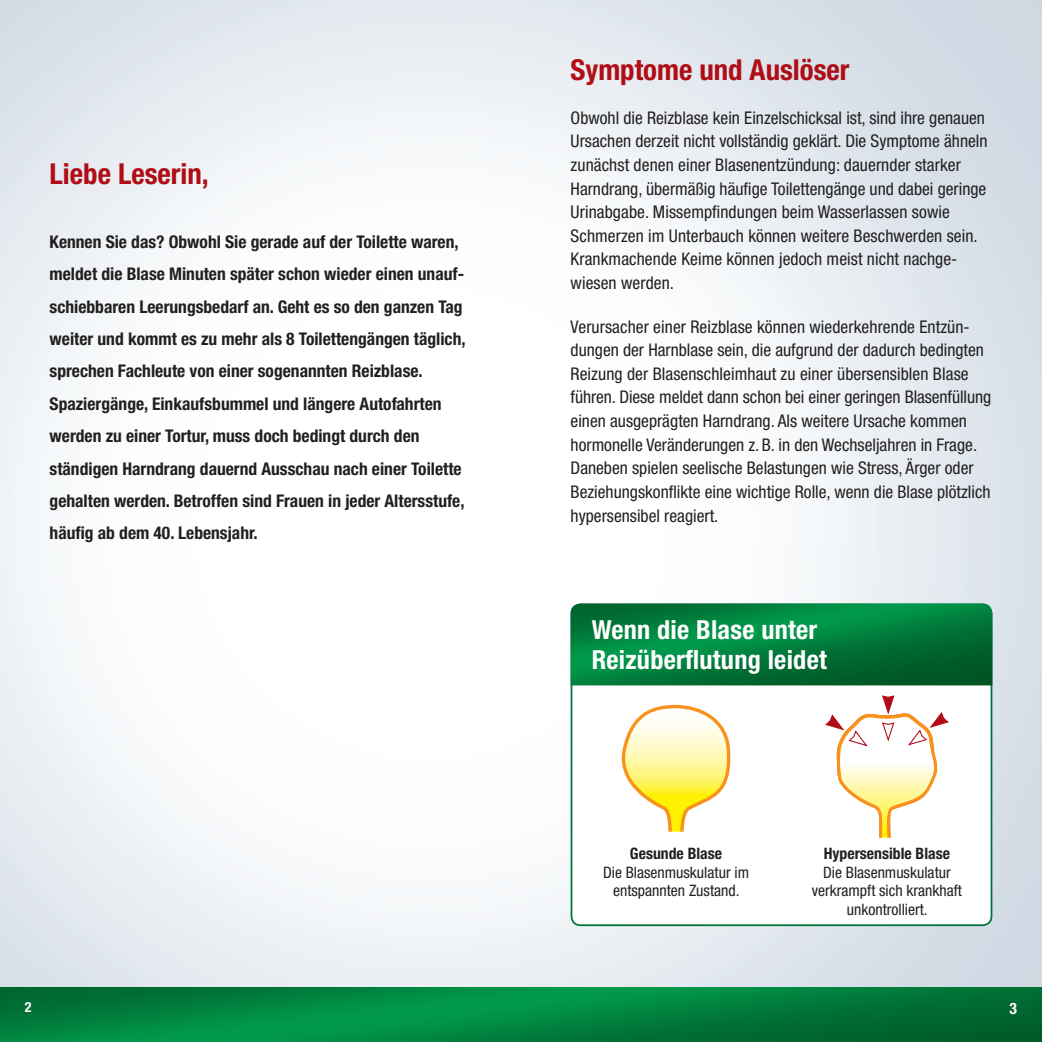
<style>
.page{position:relative;width:1042px;height:1042px;background:#fff}
.page>*{position:absolute;margin:0;border:0;box-sizing:border-box;transform-origin:0 0}
.t1{font:700 condensed 28.88px "Helvetica Neue LT Pro";color:#b00d15}
.t2{font:700 condensed 26.25px/29.8px "Helvetica Neue LT Pro";letter-spacing:.01em;color:#fff}
.t3{font:condensed 17.5px/23.6px "Helvetica Neue LT Pro";color:#231f20}
.t4{font:700 condensed 17.5px/32.4px "Helvetica Neue LT Pro";color:#231f20}
.t5{font:condensed 15.75px/18.4px "Helvetica Neue LT Pro";color:#231f20;text-align:center}
.t6{font:700 condensed 15.75px "Helvetica Neue LT Pro";color:#231f20}
.t7{font:700 condensed 15.75px "Helvetica Neue LT Pro";color:#fff}
.t8{font:700 condensed 14px "Helvetica Neue LT Pro";color:#fff}
</style>
<div class="page">
<img style="left:0;top:0;width:1042px;height:987px">
<div style="left:571px;top:604px;width:420px;height:321px;background:#fff;border-radius:9px"></div>
<img style="left:570px;top:603px;width:422px;height:82px">
<img style="left:0;top:987px;width:1042px;height:55px">
<svg style="left:825px;top:695px;width:124px;height:143px"></svg>
<svg style="left:621px;top:704px;width:110px;height:128px"></svg>
<h1 class="t1" style="left:50px;top:156px;width:161px">Liebe Leserin,</h1>
<p class="t4" style="left:50px;top:225px;width:417px">Kennen Sie das? Obwohl Sie gerade auf der Toilette waren, meldet die Blase Minuten später schon wieder einen unauf&shy;schiebbaren Leerungsbedarf an. Geht es so den ganzen Tag weiter und kommt es zu mehr als 8 Toilettengängen täglich, sprechen Fachleute von einer sogenannten Reizblase.<br>Spaziergänge, Einkaufsbummel und längere Autofahrten werden zu einer Tortur, muss doch bedingt durch den ständigen Harndrang dauernd Ausschau nach einer Toilette gehalten werden. Betroffen sind Frauen in jeder Altersstufe, häufig ab dem 40. Lebensjahr.</p>
<h1 class="t1" style="left:570px;top:52px;width:280px">Symptome und Auslöser</h1>
<p class="t3" style="left:570px;top:105px;width:418px">Obwohl die Reizblase kein Einzelschicksal ist, sind ihre genauen Ursachen derzeit nicht vollständig geklärt. Die Symptome ähneln zunächst denen einer Blasenentzündung: dauernder starker Harn drang, übermäßig häufige Toilettengänge und dabei geringe Urinabgabe. Missempfindungen beim Wasserlassen sowie Schmerzen im Unterbauch können weitere Beschwerden sein.<br>Krankmachende Keime können jedoch meist nicht nachge&shy;wiesen werden.</p>
<p class="t3" style="left:570px;top:314px;width:422px">Verursacher einer Reizblase können wiederkehrende Entzün&shy;dungen der Harnblase sein, die aufgrund der dadurch bedingten Reizung der Blasenschleimhaut zu einer übersensiblen Blase führen. Diese meldet dann schon bei einer geringen Blasenfüllung einen ausgeprägten Harndrang. Als weitere Ursache kommen hormonelle Veränderungen z. B. in den Wechseljahren in Frage.<br>Daneben spielen seelische Belastungen wie Stress, Ärger oder Beziehungs konflikte eine wichtige Rolle, wenn die Blase plötzlich hypersensibel reagiert.</p>
<h2 class="t2" style="left:592px;top:615px;width:237px">Wenn die Blase unter<br>Reizüberflutung leidet</h2>
<p class="t6" style="left:630px;top:844px;width:94px">Gesunde Blase</p>
<p class="t5" style="left:603px;top:863px;width:147px">Die Blasenmuskulatur im entspannten Zustand.</p>
<p class="t6" style="left:824px;top:844px;width:128px">Hypersensible Blase</p>
<p class="t5" style="left:812px;top:863px;width:152px">Die Blasenmuskulatur verkrampft sich krankhaft unkontrolliert.</p>
<p class="t8" style="left:25px;top:999px;width:8px">2</p>
<p class="t7" style="left:1009px;top:998px;width:9px">3</p>
</div>
